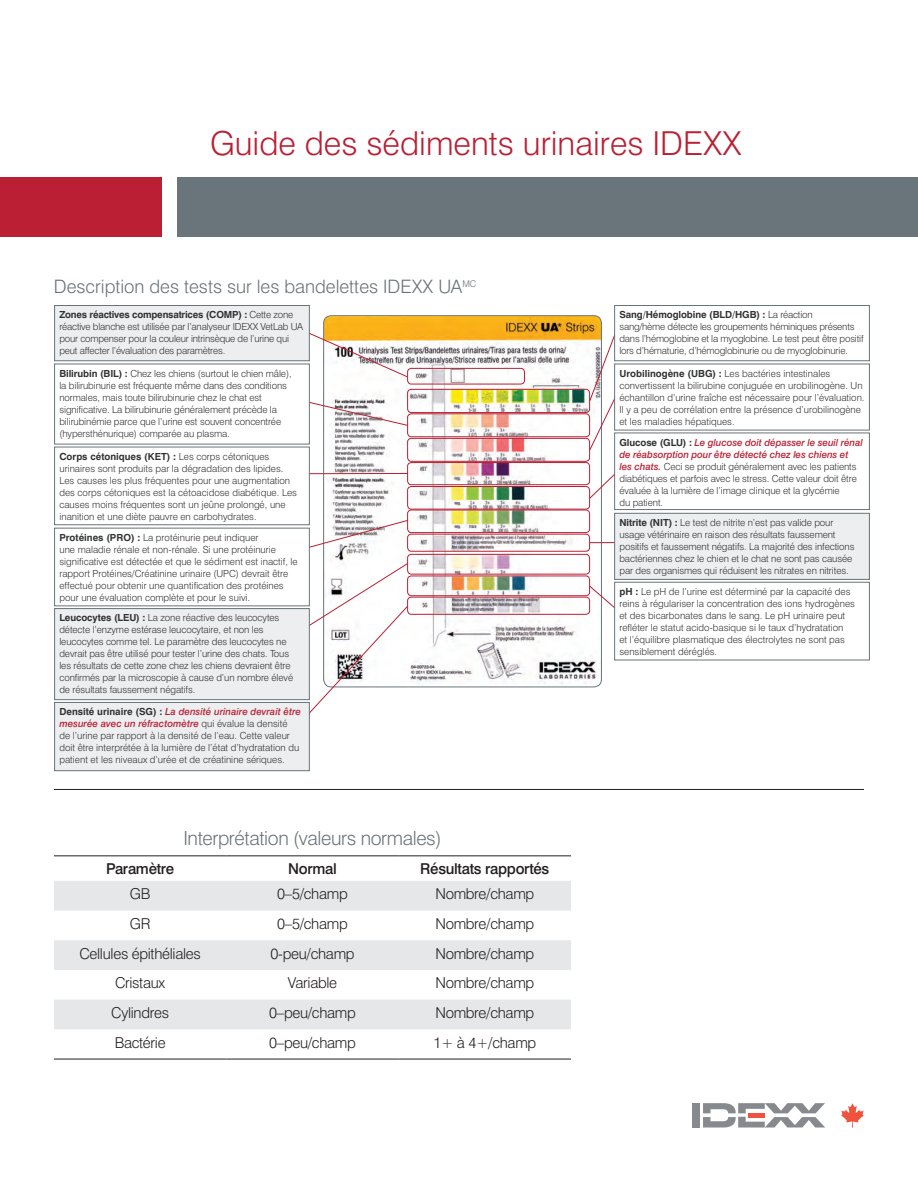
<style>
.page{position:relative;width:918px;height:1188px;background:#fff}
.page>*{position:absolute;margin:0;border:0;box-sizing:border-box;transform-origin:0 0}
.t1{font:300 33px "Swiss 721 BT";color:#ba1f33}
.t2{font:300 19.5px "Swiss 721 BT";letter-spacing:-.02em;color:#6a747b}
.t3{font:300 18.45px "Swiss 721 BT";color:#687379}
.t4{font:300 15px "Swiss 721 BT";letter-spacing:-.02em;color:#231f20}
.t5{font:500 15px "Swiss 721 BT";letter-spacing:-.02em;color:#231f20}
.t6{font:300 9.75px/12px "Swiss 721 BT";letter-spacing:-.01em;color:#313232}
.s1{font-weight:700}
.s2{font-weight:500;font-style:italic;color:#ba1f33}
</style>
<div class="page">
<div style="left:177px;top:177px;width:741px;height:60px;background:#6a747b"></div>
<div style="left:0;top:177px;width:162px;height:60px;background:#ba1f33"></div>
<svg style="left:54px;top:881px;width:517px;height:148px;fill:#e6e7e9"></svg>
<hr style="left:54px;top:855px;width:172px;height:1px;background:#231f20">
<hr style="left:226px;top:855px;width:173px;height:1px;background:#231f20">
<hr style="left:399px;top:855px;width:172px;height:1px;background:#231f20">
<hr style="left:54px;top:1059px;width:172px;height:1px;background:#231f20">
<hr style="left:226px;top:1059px;width:173px;height:1px;background:#231f20">
<hr style="left:399px;top:1059px;width:172px;height:1px;background:#231f20">
<img style="left:325px;top:317px;width:276px;height:370px">
<div style="left:407px;top:389px;width:183px;height:24px;border:1px solid #ba1f33;border-radius:4px"></div>
<div style="left:407px;top:368px;width:118px;height:16px;border:1px solid #ba1f33;border-radius:4px"></div>
<div style="left:407px;top:414px;width:183px;height:23px;border:1px solid #ba1f33;border-radius:4px"></div>
<div style="left:407px;top:438px;width:183px;height:24px;border:1px solid #ba1f33;border-radius:4px"></div>
<div style="left:407px;top:462px;width:183px;height:23px;border:1px solid #ba1f33;border-radius:4px"></div>
<div style="left:407px;top:486px;width:183px;height:23px;border:1px solid #ba1f33;border-radius:4px"></div>
<div style="left:407px;top:510px;width:183px;height:23px;border:1px solid #ba1f33;border-radius:4px"></div>
<div style="left:407px;top:554px;width:183px;height:20px;border:1px solid #ba1f33;border-radius:4px"></div>
<div style="left:407px;top:576px;width:183px;height:20px;border:1px solid #ba1f33;border-radius:4px"></div>
<div style="left:407px;top:597px;width:183px;height:18px;border:1px solid #ba1f33;border-radius:4px"></div>
<div style="left:407px;top:534px;width:183px;height:18px;border:1px solid #ba1f33;border-radius:4px"></div>
<svg style="left:283px;top:321px;width:125px;height:57px"></svg>
<svg style="left:310px;top:388px;width:99px;height:38px"></svg>
<hr style="left:246px;top:473px;width:162px;height:1px;background:#ba1f33">
<svg style="left:274px;top:520px;width:135px;height:193px"></svg>
<div style="left:55px;top:702px;width:254px;height:69px;background:#eceef0"></div>
<div style="left:54px;top:702px;width:256px;height:69px;border:1px solid #687379"></div>
<div style="left:55px;top:609px;width:254px;height:91px;background:#eceef0"></div>
<div style="left:54px;top:608px;width:256px;height:92px;border:1px solid #687379"></div>
<div style="left:55px;top:528px;width:254px;height:78px;background:#fff"></div>
<div style="left:54px;top:528px;width:256px;height:78px;border:1px solid #687379"></div>
<div style="left:55px;top:447px;width:254px;height:78px;background:#fff"></div>
<div style="left:54px;top:447px;width:256px;height:78px;border:1px solid #687379"></div>
<div style="left:55px;top:364px;width:254px;height:80px;background:#fff"></div>
<svg style="left:589px;top:585px;width:25px;height:45px"></svg>
<hr style="left:590px;top:542px;width:75px;height:1px;background:#ba1f33">
<svg style="left:589px;top:321px;width:52px;height:178px"></svg>
<div style="left:614px;top:582px;width:256px;height:78px;border:1px solid #687379"></div>
<div style="left:615px;top:513px;width:254px;height:66px;background:#eceef0"></div>
<div style="left:614px;top:513px;width:256px;height:67px;border:1px solid #687379"></div>
<div style="left:615px;top:433px;width:254px;height:77px;background:#fff"></div>
<div style="left:614px;top:433px;width:256px;height:77px;border:1px solid #687379"></div>
<div style="left:615px;top:364px;width:254px;height:66px;background:#fff"></div>
<div style="left:615px;top:306px;width:254px;height:55px;background:#fff"></div>
<div style="left:614px;top:305px;width:256px;height:56px;border:1px solid #687379"></div>
<div style="left:55px;top:306px;width:254px;height:55px;background:#eceef0"></div>
<div style="left:54px;top:305px;width:256px;height:56px;border:1px solid #687379"></div>
<hr style="left:54px;top:789px;width:810px;height:1px;background:#231f20">
<svg style="left:841px;top:1103px;width:23px;height:25px"></svg>
<div style="left:692px;top:1103px;width:8px;height:25px;background:#868a8e"></div>
<svg style="left:703px;top:1103px;width:122px;height:25px"></svg>
<h1 class="t1" style="left:210px;top:124px;width:534px">Guide des sédiments urinaires IDEXX</h1>
<h3 class="t3" style="left:54px;top:275px;width:424px">Description des tests sur les bandelettes IDEXX UA<sup>MC</sup></h3>
<p class="t6" style="left:59px;top:309px;width:245px"><span class="s1">Zones réactives compensatrices (COMP) :</span> Cette zone réactive blanche est utilisée par l’analyseur IDEXX VetLab UA pour compenser pour la couleur intrinsèque de l’urine qui peut affecter l’évaluation des paramètres.</p>
<p class="t6" style="left:59px;top:367px;width:234px"><span class="s1">Bilirubin (BIL) :</span> Chez les chiens (surtout le chien mâle), la bilirubinurie est fréquente même dans des conditions normales, mais toute bilirubinurie chez le chat est significative. La bilirubinurie généralement précède la bilirubinémie parce que l’urine est souvent concentrée (hypersthénurique) comparée au plasma.</p>
<p class="t6" style="left:59px;top:450px;width:239px"><span class="s1">Corps cétoniques (KET) :</span> Les corps cétoniques urinaires sont produits par la dégradation des lipides.<br>Les causes les plus fréquentes pour une augmentation des corps cétoniques est la cétoacidose diabétique. Les causes moins fréquentes sont un jeûne prolongé, une inanition et une diète pauvre en carbohydrates.</p>
<p class="t6" style="left:59px;top:531px;width:240px"><span class="s1">Protéines (PRO) :</span> La protéinurie peut indiquer<br>une maladie rénale et non-rénale. Si une protéinurie significative est détectée et que le sédiment est inactif, le rapport Protéines/Créatinine urinaire (UPC) devrait être effectué pour obtenir une quantification des protéines pour une évaluation complète et pour le suivi.</p>
<p class="t6" style="left:59px;top:612px;width:235px"><span class="s1">Leucocytes (LEU) :</span> La zone réactive des leucocytes détecte l’enzyme estérase leucocytaire, et non les leucocytes comme tel. Le paramètre des leucocytes ne devrait pas être utilisé pour tester l’urine des chats. Tous les résultats de cette zone chez les chiens devraient être confirmés par la microscopie à cause d’un nombre élevé de résultats faussement négatifs.</p>
<p class="t6" style="left:59px;top:706px;width:243px"><span class="s1">Densité urinaire (SG) :</span> <span class="s2">La densité urinaire devrait être mesurée avec un réfractomètre</span> qui évalue la densité<br>de l’urine par rapport à la densité de l’eau. Cette valeur doit être interprétée à la lumière de l’état d’hydratation du patient et les niveaux d’urée et de créatinine sériques.</p>
<h2 class="t2" style="left:183px;top:826px;width:260px">Interprétation (valeurs normales)</h2>
<h3 class="t5" style="left:106px;top:860px;width:70px">Paramètre</h3>
<h3 class="t5" style="left:288px;top:860px;width:50px">Normal</h3>
<h3 class="t5" style="left:420px;top:860px;width:130px">Résultats rapportés</h3>
<h3 class="t4" style="left:130px;top:885px;width:22px">GB</h3>
<h3 class="t4" style="left:277px;top:885px;width:72px">0–5/champ</h3>
<h3 class="t4" style="left:435px;top:885px;width:100px">Nombre/champ</h3>
<h3 class="t4" style="left:130px;top:915px;width:22px">GR</h3>
<h3 class="t4" style="left:277px;top:915px;width:72px">0–5/champ</h3>
<h3 class="t4" style="left:435px;top:915px;width:100px">Nombre/champ</h3>
<h3 class="t4" style="left:79px;top:944px;width:123px">Cellules épithéliales</h3>
<h3 class="t4" style="left:270px;top:944px;width:86px">0-peu/champ</h3>
<h3 class="t4" style="left:435px;top:944px;width:100px">Nombre/champ</h3>
<h3 class="t4" style="left:115px;top:974px;width:52px">Cristaux</h3>
<h3 class="t4" style="left:288px;top:974px;width:51px">Variable</h3>
<h3 class="t4" style="left:435px;top:974px;width:100px">Nombre/champ</h3>
<h3 class="t4" style="left:111px;top:1004px;width:59px">Cylindres</h3>
<h3 class="t4" style="left:269px;top:1004px;width:88px">0–peu/champ</h3>
<h3 class="t4" style="left:435px;top:1004px;width:100px">Nombre/champ</h3>
<h3 class="t4" style="left:115px;top:1033px;width:52px">Bactérie</h3>
<h3 class="t4" style="left:269px;top:1033px;width:88px">0–peu/champ</h3>
<h3 class="t4" style="left:433px;top:1033px;width:104px">1+ à 4+/champ</h3>
<p class="t6" style="left:619px;top:309px;width:246px"><span class="s1">Sang/Hémoglobine (BLD/HGB) :</span> La réaction<br>sang/hème détecte les groupements héminiques présents dans l’hémoglobine et la myoglobine. Le test peut être positif lors d’hématurie, d’hémoglobinurie ou de myoglobinurie.</p>
<p class="t6" style="left:619px;top:367px;width:247px"><span class="s1">Urobilinogène (UBG) :</span> Les bactéries intestinales convertissent la bilirubine conjuguée en urobilinogène. Un échantillon d’urine fraîche est nécessaire pour l’évaluation.<br>Il y a peu de corrélation entre la présence d’urobilinogène et les maladies hépatiques.</p>
<p class="t6" style="left:619px;top:436px;width:245px"><span class="s1">Glucose (GLU) :</span> <span class="s2">Le glucose doit dépasser le seuil rénal de réabsorption pour être détecté chez les chiens et les chats.</span> Ceci se produit généralement avec les patients diabétiques et parfois avec le stress. Cette valeur doit être évaluée à la lumière de l’image clinique et la glycémie<br>du patient.</p>
<p class="t6" style="left:619px;top:516px;width:237px"><span class="s1">Nitrite (NIT) :</span> Le test de nitrite n’est pas valide pour usage vétérinaire en raison des résultats faussement positifs et faussement négatifs. La majorité des infections bactériennes chez le chien et le chat ne sont pas causée par des organismes qui réduisent les nitrates en nitrites.</p>
<p class="t6" style="left:619px;top:585px;width:237px"><span class="s1">pH :</span> Le pH de l’urine est déterminé par la capacité des reins à régulariser la concentration des ions hydrogènes et des bicarbonates dans le sang. Le pH urinaire peut refléter le statut acido-basique si le taux d’hydratation<br>et l’équilibre plasmatique des électrolytes ne sont pas sensiblement déréglés.</p>
</div>
